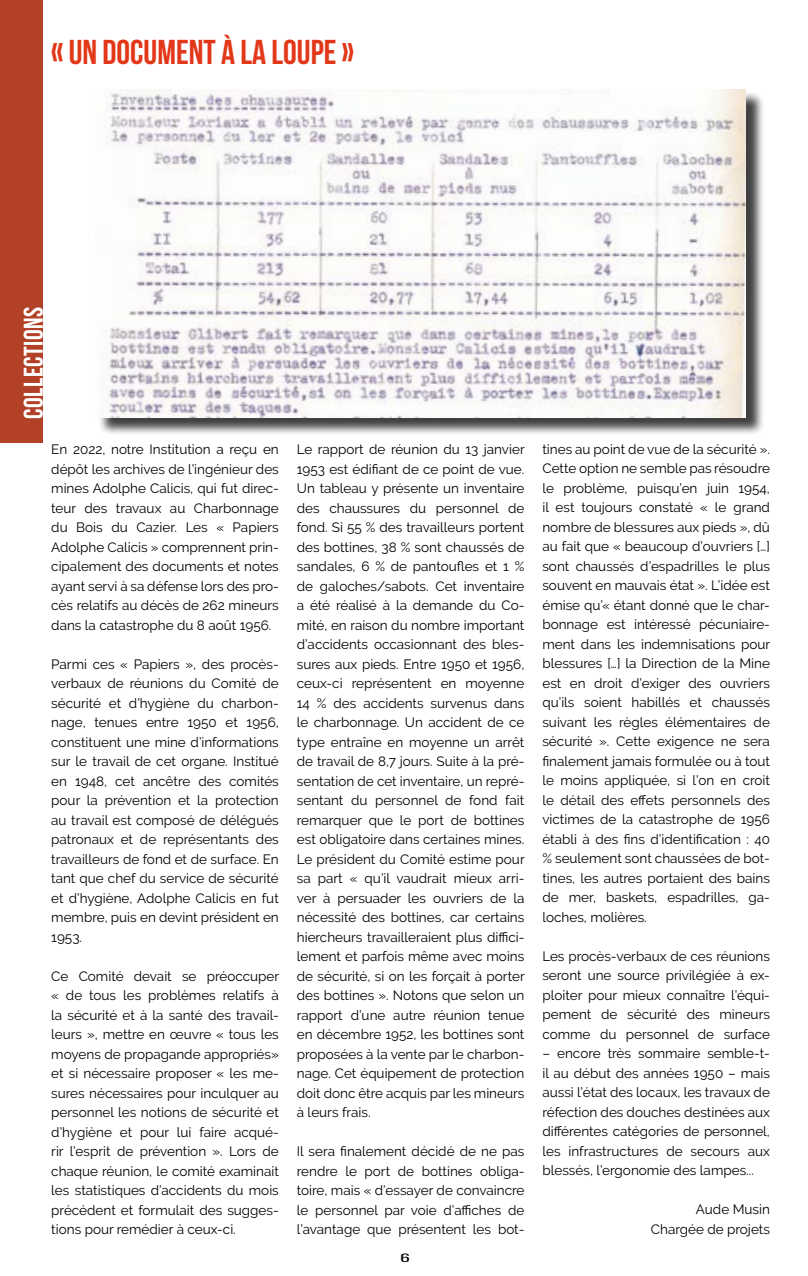
<style>
.page{position:relative;width:808px;height:1276px;background:#fff}
.page>*{position:absolute;margin:0;border:0;box-sizing:border-box;transform-origin:0 0}
.t1{font:700 34.5px "Bebas Neue";color:#e23718}
.t2{font:700 27px "Bebas Neue";letter-spacing:.02em;color:#fff}
.t3{font:13.5px/19.5px "Raleway";color:#000;text-align:justify}
.t4{font:12px "Bebas Neue";color:#000;scale:2 1}
</style>
<div class="page">
<div style="left:0;top:0;width:43px;height:442px;background:#b24127"></div>
<div style="left:98px;top:92px;width:666px;height:343px;background:#000;opacity:.75"></div>
<img style="left:98px;top:89px;width:648px;height:328px">
<h1 class="t1" style="left:51px;top:33px;width:304px">« UN DOCUMENT À LA LOUPE »</h1>
<h2 class="t2" style="left:19px;top:419px;width:114px;rotate:-90deg">COLLECTIONS</h2>
<p class="t3" style="left:51px;top:440px;width:229px">En 2022, notre Institution a reçu en dépôt les archives de l’ingénieur des mines Adolphe Calicis, qui fut direc&shy;teur des travaux au Charbonnage du Bois du Cazier. Les « Papiers Adolphe Calicis » comprennent prin&shy;cipalement des documents et notes ayant servi à sa défense lors des pro&shy;cès relatifs au décès de 262 mineurs dans la catastrophe du 8 août 1956.</p>
<p class="t3" style="left:51px;top:654px;width:229px">Parmi ces « Papiers », des procès&shy;verbaux de réunions du Comité de sécurité et d’hygiène du charbon&shy;nage, tenues entre 1950 et 1956, constituent une mine d’informations sur le travail de cet organe. Institué en 1948, cet ancêtre des comités pour la prévention et la protection au travail est composé de délégués patronaux et de représentants des travailleurs de fond et de surface. En tant que chef du service de sécurité et d’hygiène, Adolphe Calicis en fut membre, puis en devint président en 1953.</p>
<p class="t3" style="left:51px;top:966px;width:229px">Ce Comité devait se préoccuper « de tous les problèmes relatifs à la sécurité et à la santé des travail&shy;leurs », mettre en œuvre « tous les moyens de propagande appropriés» et si nécessaire proposer « les me&shy;sures nécessaires pour inculquer au personnel les notions de sécurité et d’hygiène et pour lui faire acqué&shy;rir l’esprit de prévention ». Lors de chaque réunion, le comité examinait les statistiques d’accidents du mois précédent et formulait des sugges&shy;tions pour remédier à ceux-ci.</p>
<p class="t3" style="left:297px;top:439px;width:229px">Le rapport de réunion du 13 janvier 1953 est édifiant de ce point de vue.<br>Un tableau y présente un inventaire des chaussures du personnel de fond. Si 55 % des travailleurs portent des bottines, 38 % sont chaussés de sandales, 6 % de pantoufles et 1 % de galoches/sabots. Cet inventaire a été réalisé à la demande du Co&shy;mité, en raison du nombre important d’accidents occasionnant des bles&shy;sures aux pieds. Entre 1950 et 1956, ceux-ci représentent en moyenne 14 % des accidents survenus dans le charbonnage. Un accident de ce type entraîne en moyenne un arrêt de travail de 8,7 jours. Suite à la pré&shy;sentation de cet inventaire, un repré&shy;sentant du personnel de fond fait remarquer que le port de bottines est obligatoire dans certaines mines.<br>Le président du Comité estime pour sa part « qu’il vaudrait mieux arri&shy;ver à persuader les ouvriers de la nécessité des bottines, car certains hiercheurs travailleraient plus diffici&shy;lement et parfois même avec moins de sécurité, si on les forçait à porter des bottines ». Notons que selon un rapport d’une autre réunion tenue en décembre 1952, les bottines sont proposées à la vente par le charbon&shy;nage. Cet équipement de protection doit donc être acquis par les mineurs à leurs frais.</p>
<p class="t3" style="left:297px;top:1141px;width:229px">Il sera finalement décidé de ne pas rendre le port de bottines obliga&shy;toire, mais « d’essayer de convaincre le personnel par voie d’affiches de l’avantage que présentent les bot-</p>
<p class="t4" style="left:400px;top:1251px;width:6px">6</p>
<p class="t3" style="left:542px;top:439px;width:229px">tines au point de vue de la sécurité ».<br>Cette option ne semble pas résoudre le problème, puisqu’en juin 1954, il est toujours constaté « le grand nombre de blessures aux pieds », dû au fait que « beaucoup d’ouvriers […] sont chaussés d’espadrilles le plus souvent en mauvais état ». L’idée est émise qu’« étant donné que le char&shy;bonnage est intéressé pécuniaire&shy;ment dans les indemnisations pour blessures […] la Direction de la Mine est en droit d’exiger des ouvriers qu’ils soient habillés et chaussés suivant les règles élémentaires de sécurité ». Cette exigence ne sera finalement jamais formulée ou à tout le moins appliquée, si l’on en croit le détail des effets personnels des victimes de la catastrophe de 1956 établi à des fins d’identification : 40 % seulement sont chaussées de bot&shy;tines, les autres portaient des bains de mer, baskets, espadrilles, ga&shy;loches, molières.</p>
<p class="t3" style="left:542px;top:946px;width:229px">Les procès-verbaux de ces réunions seront une source privilégiée à ex&shy;ploiter pour mieux connaître l’équi&shy;pement de sécurité des mineurs comme du personnel de surface</p>
<p class="t3" style="left:542px;top:1043px;width:229px">– encore très sommaire semble-t&shy;il au début des années 1950 – mais aussi l’état des locaux, les travaux de réfection des douches destinées aux différentes catégories de personnel, les infrastructures de secours aux blessés, l’ergonomie des lampes...</p>
<p class="t3" style="left:651px;top:1199px;width:121px;text-align:right">Aude Musin<br>Chargée de projets</p>
</div>
